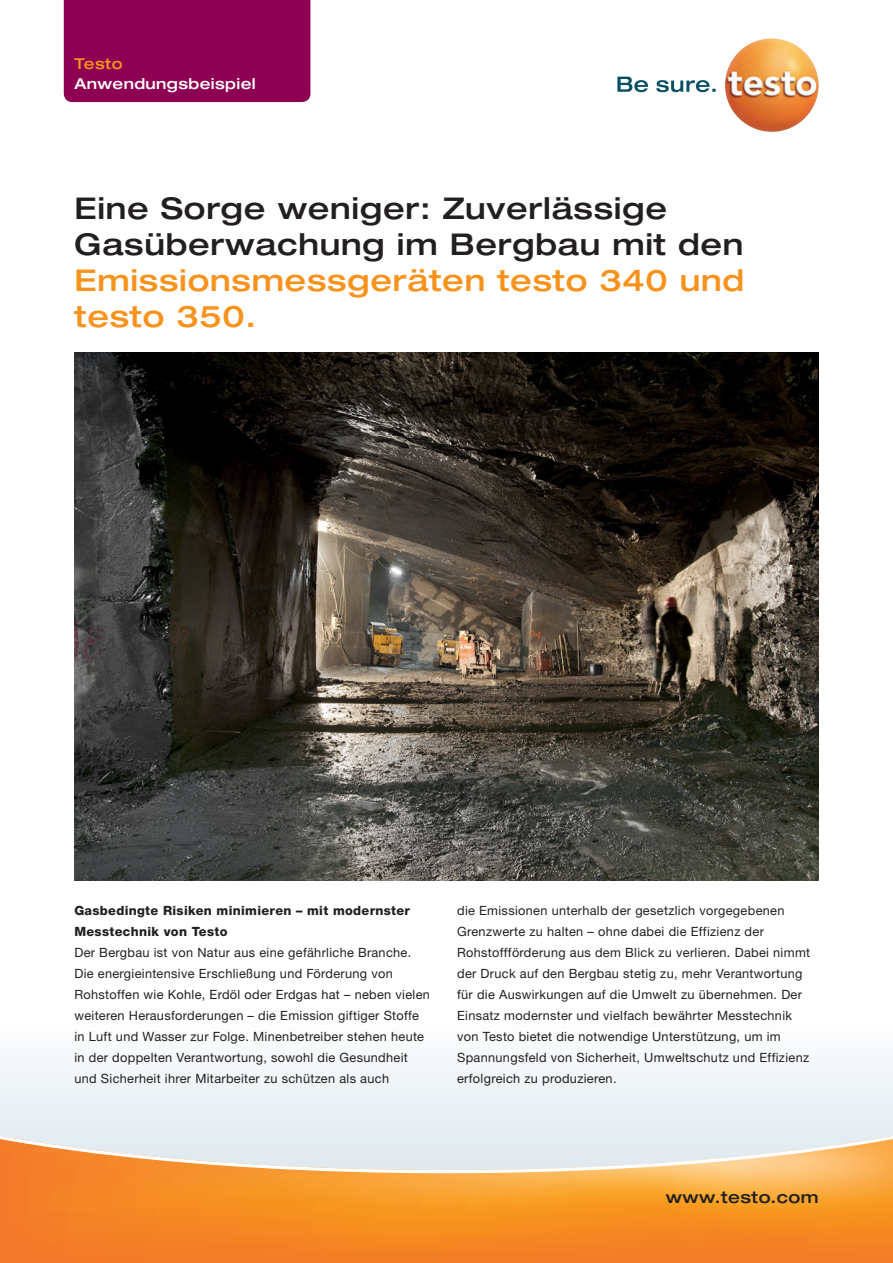
<style>
.page{position:relative;width:893px;height:1263px;background:#fff}
.page>*{position:absolute;margin:0;border:0;box-sizing:border-box;transform-origin:0 0}
.t1{font:500 expanded 30px/36px "Helvetica Neue LTW1 G";letter-spacing:.025em;color:#231f20}
.t2{font:500 expanded 30px/36px "Helvetica Neue LTW1 G";letter-spacing:.025em;color:#f7931d}
.t3{font:500 expanded 16.5px "Helvetica Neue LTW1 G";letter-spacing:.025em;color:#231f20}
.t4{font:500 expanded 15px "Helvetica Neue LTW1 G";letter-spacing:.025em;color:#fff}
.t5{font:500 expanded 15px "Helvetica Neue LTW1 G";letter-spacing:.025em;color:#f7931d}
.t6{font:12.75px/21px "Helvetica Neue LTW1 G";letter-spacing:.025em;color:#231f20}
.t7{font:800 12.75px/21px "Helvetica Neue LTW1 G";letter-spacing:.025em;color:#231f20}
</style>
<div class="page">
<div style="left:0;top:1019px;width:893px;height:228px;background:#f1f6f8"></div>
<svg style="left:0;top:1131px;width:893px;height:132px"></svg>
<div style="left:64px;top:0;width:246px;height:102px;background:#8d0052"></div>
<img style="left:74px;top:353px;width:745px;height:527px">
<svg style="left:617px;top:77px;width:99px;height:15px"></svg>
<img style="left:725px;top:38px;width:94px;height:94px;border-radius:47px">
<p class="t5" style="left:74px;top:54px;width:50px">Testo</p>
<p class="t4" style="left:74px;top:74px;width:183px">Anwendungsbeispiel</p>
<h1 class="t1" style="left:74px;top:190px;width:671px">Eine Sorge weniger: Zuverlässige<br>Gasüberwachung im Bergbau mit den</h1>
<h1 class="t2" style="left:74px;top:262px;width:671px">Emissionsmessgeräten testo 340 und testo 350.</h1>
<p class="t7" style="left:74px;top:900px;width:337px">Gasbedingte Risiken minimieren – mit modernster<br>Messtechnik von Testo</p>
<p class="t6" style="left:74px;top:942px;width:357px">Der Bergbau ist von Natur aus eine gefährliche Branche.<br>Die energieintensive Erschließung und Förderung von Rohstoffen wie Kohle, Erdöl oder Erdgas hat – neben vielen weiteren Herausforderungen – die Emission giftiger Stoffe in Luft und Wasser zur Folge. Minenbetreiber stehen heute in der doppelten Verantwortung, sowohl die Gesundheit und Sicherheit ihrer Mitarbeiter zu schützen als auch</p>
<p class="t6" style="left:457px;top:900px;width:355px">die Emissionen unterhalb der gesetzlich vorgegebenen Grenzwerte zu halten – ohne dabei die Effizienz der Rohstoffförderung aus dem Blick zu verlieren. Dabei nimmt der Druck auf den Bergbau stetig zu, mehr Verantwortung für die Auswirkungen auf die Umwelt zu übernehmen. Der Einsatz modernster und vielfach bewährter Messtechnik von Testo bietet die notwendige Unterstützung, um im Spannungsfeld von Sicherheit, Umweltschutz und Effizienz erfolgreich zu produzieren.</p>
<p class="t3" style="left:666px;top:1187px;width:154px">www.testo.com</p>
</div>
